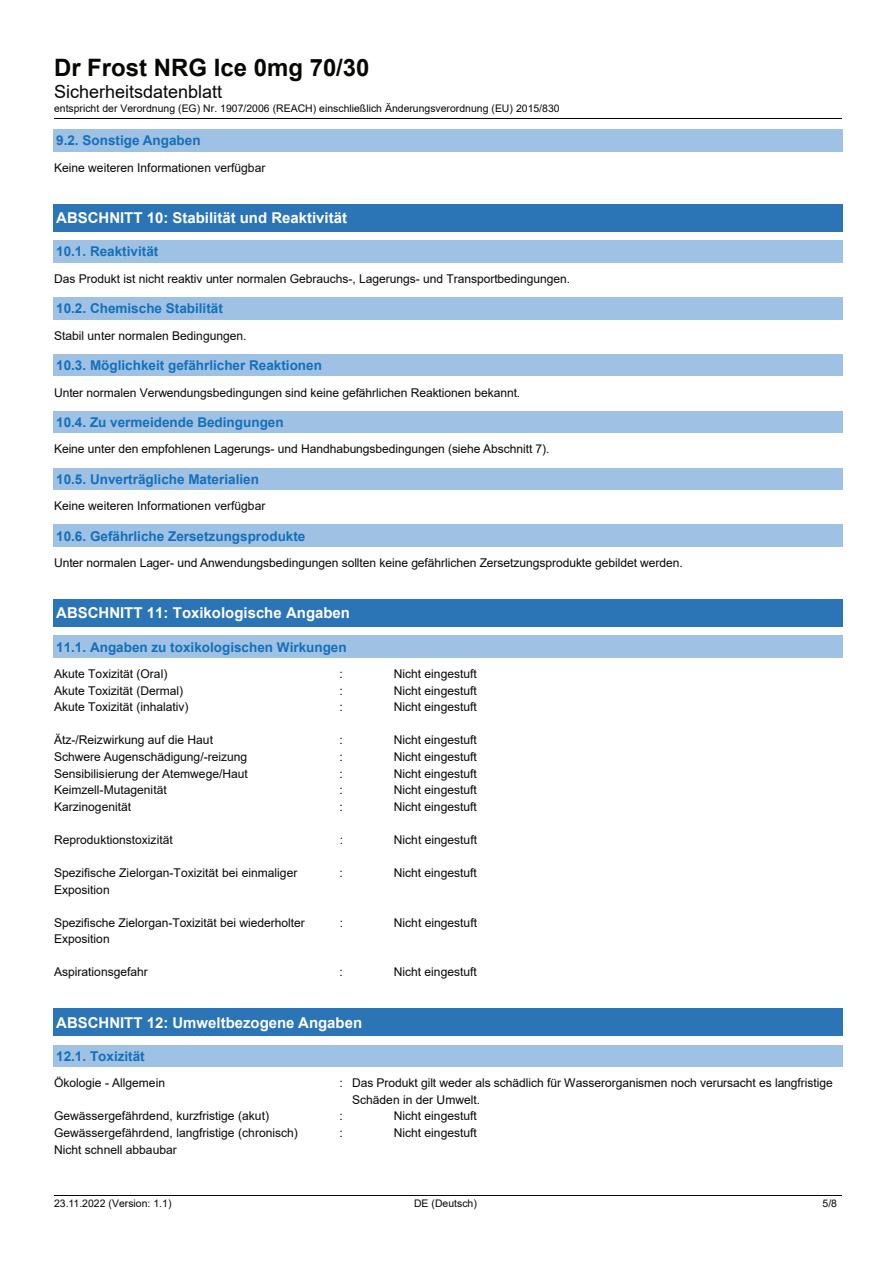
<style>
.page{position:relative;width:894px;height:1264px;background:#fff}
.page>*{position:absolute;margin:0;border:0;box-sizing:border-box;transform-origin:0 0}
.t1{font:700 24px "Arial";color:#080704}
.t2{font:18px "Arial";color:#080704}
.t3{font:700 15px "Arial";color:#fff}
.t4{font:700 13.5px "Arial";color:#1570b9}
.t5{font:12px/16.5px "Arial";color:#080704}
.t6{font:10.5px "Arial";color:#080704}
</style>
<div class="page">
<hr style="left:54px;top:118px;width:787px;height:1px;background:#080704">
<hr style="left:54px;top:1194px;width:264px;height:1px;background:#080704">
<hr style="left:318px;top:1194px;width:259px;height:1px;background:#080704">
<hr style="left:578px;top:1194px;width:263px;height:1px;background:#080704">
<div style="left:54px;top:130px;width:787px;height:21px;background:#9ec1e4"></div>
<hr style="left:54px;top:129px;width:787px;height:1px;background:#9ec1e4">
<hr style="left:54px;top:151px;width:787px;height:1px;background:#9ec1e4">
<svg style="left:841px;top:129px;width:1px;height:23px"></svg>
<div style="left:54px;top:205px;width:787px;height:26px;background:#2b74b6"></div>
<hr style="left:54px;top:204px;width:787px;height:1px;background:#2b74b6">
<hr style="left:54px;top:231px;width:787px;height:1px;background:#2b74b6">
<svg style="left:841px;top:204px;width:1px;height:28px"></svg>
<div style="left:54px;top:241px;width:787px;height:21px;background:#9ec1e4"></div>
<hr style="left:54px;top:240px;width:787px;height:1px;background:#9ec1e4">
<hr style="left:54px;top:262px;width:787px;height:1px;background:#9ec1e4">
<svg style="left:841px;top:240px;width:1px;height:23px"></svg>
<div style="left:54px;top:297px;width:787px;height:22px;background:#9ec1e4"></div>
<hr style="left:54px;top:319px;width:787px;height:1px;background:#9ec1e4">
<svg style="left:841px;top:297px;width:1px;height:23px"></svg>
<div style="left:54px;top:354px;width:787px;height:22px;background:#9ec1e4"></div>
<hr style="left:54px;top:376px;width:787px;height:1px;background:#9ec1e4">
<svg style="left:841px;top:354px;width:1px;height:22px"></svg>
<div style="left:54px;top:411px;width:787px;height:21px;background:#9ec1e4"></div>
<hr style="left:54px;top:432px;width:787px;height:1px;background:#9ec1e4">
<svg style="left:841px;top:411px;width:1px;height:22px"></svg>
<div style="left:54px;top:468px;width:787px;height:21px;background:#9ec1e4"></div>
<hr style="left:54px;top:489px;width:787px;height:1px;background:#9ec1e4">
<svg style="left:841px;top:468px;width:1px;height:22px"></svg>
<div style="left:54px;top:525px;width:787px;height:21px;background:#9ec1e4"></div>
<hr style="left:54px;top:524px;width:787px;height:1px;background:#9ec1e4">
<hr style="left:54px;top:546px;width:787px;height:1px;background:#9ec1e4">
<svg style="left:841px;top:524px;width:1px;height:23px"></svg>
<div style="left:54px;top:600px;width:787px;height:26px;background:#2b74b6"></div>
<hr style="left:54px;top:599px;width:787px;height:1px;background:#2b74b6">
<hr style="left:54px;top:626px;width:787px;height:1px;background:#2b74b6">
<svg style="left:841px;top:599px;width:1px;height:28px"></svg>
<div style="left:54px;top:636px;width:787px;height:21px;background:#9ec1e4"></div>
<hr style="left:54px;top:635px;width:787px;height:1px;background:#9ec1e4">
<hr style="left:54px;top:657px;width:787px;height:1px;background:#9ec1e4">
<svg style="left:841px;top:635px;width:1px;height:23px"></svg>
<div style="left:54px;top:1009px;width:787px;height:26px;background:#2b74b6"></div>
<hr style="left:54px;top:1008px;width:787px;height:1px;background:#2b74b6">
<hr style="left:54px;top:1035px;width:787px;height:1px;background:#2b74b6">
<svg style="left:841px;top:1008px;width:1px;height:28px"></svg>
<div style="left:54px;top:1045px;width:787px;height:21px;background:#9ec1e4"></div>
<hr style="left:54px;top:1044px;width:787px;height:1px;background:#9ec1e4">
<hr style="left:54px;top:1066px;width:787px;height:1px;background:#9ec1e4">
<svg style="left:841px;top:1045px;width:1px;height:22px"></svg>
<h1 class="t1" style="left:54px;top:59px;width:317px">Dr Frost NRG Ice 0mg 70/30</h1>
<h2 class="t2" style="left:54px;top:85px;width:170px">Sicherheitsdatenblatt</h2>
<p class="t6" style="left:54px;top:104px;width:507px">entspricht der Verordnung (EG) Nr. 1907/2006 (REACH) einschließlich Änderungsverordnung (EU) 2015/830</p>
<p class="t4" style="left:56px;top:136px;width:146px">9.2. Sonstige Angaben</p>
<p class="t5" style="left:54px;top:161px;width:213px">Keine weiteren Informationen verfügbar</p>
<p class="t3" style="left:56px;top:212px;width:292px">ABSCHNITT 10: Stabilität und Reaktivität</p>
<p class="t4" style="left:56px;top:246px;width:104px">10.1. Reaktivität</p>
<p class="t5" style="left:54px;top:271px;width:517px">Das Produkt ist nicht reaktiv unter normalen Gebrauchs-, Lagerungs- und Transportbedingungen.</p>
<p class="t4" style="left:56px;top:303px;width:168px">10.2. Chemische Stabilität</p>
<p class="t5" style="left:54px;top:328px;width:194px">Stabil unter normalen Bedingungen.</p>
<p class="t4" style="left:56px;top:360px;width:267px">10.3. Möglichkeit gefährlicher Reaktionen</p>
<p class="t5" style="left:54px;top:385px;width:467px">Unter normalen Verwendungsbedingungen sind keine gefährlichen Reaktionen bekannt.</p>
<p class="t4" style="left:56px;top:417px;width:229px">10.4. Zu vermeidende Bedingungen</p>
<p class="t5" style="left:54px;top:442px;width:497px">Keine unter den empfohlenen Lagerungs- und Handhabungsbedingungen (siehe Abschnitt 7).</p>
<p class="t4" style="left:56px;top:474px;width:204px">10.5. Unverträgliche Materialien</p>
<p class="t5" style="left:54px;top:499px;width:213px">Keine weiteren Informationen verfügbar</p>
<p class="t4" style="left:56px;top:530px;width:251px">10.6. Gefährliche Zersetzungsprodukte</p>
<p class="t5" style="left:54px;top:556px;width:630px">Unter normalen Lager- und Anwendungsbedingungen sollten keine gefährlichen Zersetzungsprodukte gebildet werden.</p>
<p class="t3" style="left:56px;top:607px;width:295px">ABSCHNITT 11: Toxikologische Angaben</p>
<p class="t4" style="left:56px;top:641px;width:292px">11.1. Angaben zu toxikologischen Wirkungen</p>
<p class="t5" style="left:54px;top:666px;width:115px">Akute Toxizität (Oral)</p>
<p class="t5" style="left:339px;top:666px;width:5px">:</p>
<p class="t5" style="left:393px;top:666px;width:85px">Nicht eingestuft</p>
<p class="t5" style="left:54px;top:683px;width:131px">Akute Toxizität (Dermal)</p>
<p class="t5" style="left:339px;top:683px;width:5px">:</p>
<p class="t5" style="left:393px;top:683px;width:85px">Nicht eingestuft</p>
<p class="t5" style="left:54px;top:700px;width:136px">Akute Toxizität (inhalativ)</p>
<p class="t5" style="left:339px;top:700px;width:5px">:</p>
<p class="t5" style="left:393px;top:700px;width:85px">Nicht eingestuft</p>
<p class="t5" style="left:54px;top:733px;width:160px">Ätz-/Reizwirkung auf die Haut</p>
<p class="t5" style="left:339px;top:733px;width:5px">:</p>
<p class="t5" style="left:393px;top:733px;width:85px">Nicht eingestuft</p>
<p class="t5" style="left:54px;top:749px;width:195px">Schwere Augenschädigung/-reizung</p>
<p class="t5" style="left:339px;top:749px;width:5px">:</p>
<p class="t5" style="left:393px;top:749px;width:85px">Nicht eingestuft</p>
<p class="t5" style="left:54px;top:766px;width:195px">Sensibilisierung der Atemwege/Haut</p>
<p class="t5" style="left:339px;top:766px;width:5px">:</p>
<p class="t5" style="left:393px;top:766px;width:85px">Nicht eingestuft</p>
<p class="t5" style="left:54px;top:782px;width:114px">Keimzell-Mutagenität</p>
<p class="t5" style="left:339px;top:782px;width:5px">:</p>
<p class="t5" style="left:393px;top:782px;width:85px">Nicht eingestuft</p>
<p class="t5" style="left:54px;top:799px;width:79px">Karzinogenität</p>
<p class="t5" style="left:339px;top:799px;width:5px">:</p>
<p class="t5" style="left:393px;top:799px;width:85px">Nicht eingestuft</p>
<p class="t5" style="left:54px;top:832px;width:120px">Reproduktionstoxizität</p>
<p class="t5" style="left:340px;top:832px;width:5px">:</p>
<p class="t5" style="left:394px;top:832px;width:85px">Nicht eingestuft</p>
<p class="t5" style="left:54px;top:865px;width:245px">Spezifische Zielorgan-Toxizität bei einmaliger<br>Exposition</p>
<p class="t5" style="left:339px;top:865px;width:5px">:</p>
<p class="t5" style="left:393px;top:865px;width:85px">Nicht eingestuft</p>
<p class="t5" style="left:54px;top:915px;width:252px">Spezifische Zielorgan-Toxizität bei wiederholter<br>Exposition</p>
<p class="t5" style="left:340px;top:915px;width:5px">:</p>
<p class="t5" style="left:394px;top:915px;width:85px">Nicht eingestuft</p>
<p class="t5" style="left:54px;top:965px;width:95px">Aspirationsgefahr</p>
<p class="t5" style="left:339px;top:965px;width:5px">:</p>
<p class="t5" style="left:393px;top:965px;width:85px">Nicht eingestuft</p>
<p class="t3" style="left:56px;top:1016px;width:307px">ABSCHNITT 12: Umweltbezogene Angaben</p>
<p class="t4" style="left:56px;top:1050px;width:90px">12.1. Toxizität</p>
<p class="t5" style="left:54px;top:1075px;width:112px">Ökologie - Allgemein</p>
<p class="t5" style="left:352px;top:1075px;width:482px;text-indent:-12px">: Das Produkt gilt weder als schädlich für Wasserorganismen noch verursacht es langfristige<br>Schäden in der Umwelt.</p>
<p class="t5" style="left:54px;top:1108px;width:216px">Gewässergefährdend, kurzfristige (akut)</p>
<p class="t5" style="left:339px;top:1108px;width:5px">:</p>
<p class="t5" style="left:393px;top:1108px;width:85px">Nicht eingestuft</p>
<p class="t5" style="left:54px;top:1125px;width:245px">Gewässergefährdend, langfristige (chronisch)</p>
<p class="t5" style="left:339px;top:1125px;width:5px">:</p>
<p class="t5" style="left:393px;top:1125px;width:85px">Nicht eingestuft</p>
<p class="t5" style="left:54px;top:1142px;width:124px">Nicht schnell abbaubar</p>
<p class="t6" style="left:54px;top:1199px;width:119px">23.11.2022 (Version: 1.1)</p>
<p class="t6" style="left:414px;top:1199px;width:64px">DE (Deutsch)</p>
<p class="t6" style="left:822px;top:1199px;width:16px">5/8</p>
</div>
